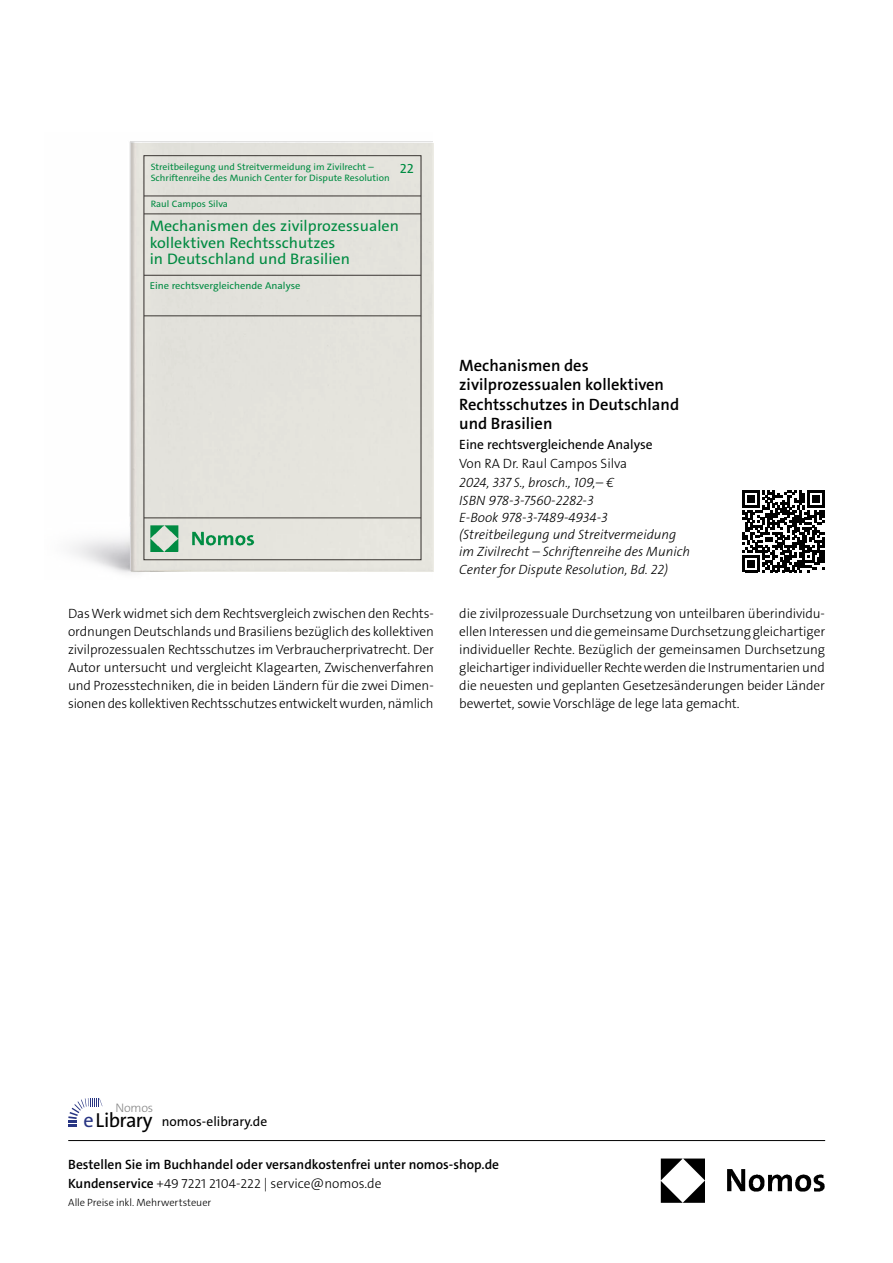
<style>
.page{position:relative;width:893px;height:1263px;background:#fff}
.page>*{position:absolute;margin:0;border:0;box-sizing:border-box;transform-origin:0 0}
.t1{font:20.4px "The Sans Os F";letter-spacing:-.03em;color:#000}
.t2{font:600 16.5px/19.5px "The Sans Os F";color:#000}
.t3{font:15.3px/16.6px "The Sans C5";color:#009145;scale:1.05 1}
.t4{font:300 13.5px/18px "The Sans Os F";letter-spacing:-.01em;color:#000;text-align:justify}
.t5{font:italic 300 13.5px/17.2px "The Sans Os F";color:#000}
.t6{font:600 13.5px/19.5px "The Sans C5";color:#000}
.t7{font:13.5px "The Sans Os F";color:#000}
.t8{font:13.5px "The Sans C5";color:#000}
.t9{font:13.35px "The Sans C5";color:#009145;scale:1.05 1}
.t10{font:300 12.45px "The Sans Os F";letter-spacing:-.02em;color:#878787}
.t11{font:300 10.5px "The Sans C5";letter-spacing:-.005em;color:#000}
.t12{font:10.05px "The Sans C5";color:#009145;scale:1.05 1}
.t13{font:9.3px/11.7px "The Sans C5";color:#009145;scale:1.05 1}
.s1{color:#283583}
.s2{font-weight:300}
</style>
<div class="page">
<img style="left:660px;top:1158px;width:165px;height:45px">
<hr style="left:68px;top:1140px;width:757px;height:1px;background:#000">
<img style="left:71px;top:141px;width:361px;height:433px">
<div style="left:131px;top:143px;width:303px;height:429px;background:#e3e2dc"></div>
<div style="left:144px;top:155px;width:277px;height:405px;border:1px solid #383330"></div>
<hr style="left:144px;top:196px;width:277px;height:1px;background:#383330">
<hr style="left:144px;top:275px;width:277px;height:1px;background:#383330">
<hr style="left:144px;top:315px;width:277px;height:1px;background:#383330">
<hr style="left:144px;top:517px;width:277px;height:1px;background:#383330">
<hr style="left:144px;top:214px;width:277px;height:1px;background:#383330">
<img style="left:151px;top:525px;width:104px;height:27px">
<svg style="left:68px;top:1098px;width:34px;height:29px"></svg>
<svg style="left:742px;top:490px;width:82px;height:82px"></svg>
<p class="t13" style="left:151px;top:161px;width:229px">Streitbeilegung und Streitvermeidung im Zivilrecht –<br>Schriftenreihe des Munich Center for Dispute Resolution</p>
<p class="t9" style="left:400px;top:160px;width:15px">22</p>
<p class="t13" style="left:151px;top:199px;width:75px">Raul Campos Silva</p>
<p class="t3" style="left:150px;top:218px;width:239px">Mechanismen des zivilprozessualen kollektiven Rechtsschutzes<br>in Deutschland und Brasilien</p>
<p class="t12" style="left:150px;top:279px;width:145px">Eine rechtsvergleichende Analyse</p>
<p class="t2" style="left:459px;top:356px;width:221px">Mechanismen des zivilprozessualen kollektiven<br>Rechtsschutzes in Deutschland und Brasilien</p>
<p class="t7" style="left:459px;top:439px;width:195px">Eine rechtsvergleichende Analyse</p>
<p class="t4" style="left:459px;top:455px;width:169px">Von RA Dr. Raul Campos Silva</p>
<p class="t5" style="left:459px;top:475px;width:232px">2024, 337 S., brosch., 109,– €<br>ISBN 978-3-7560-2282-3<br>E-Book 978-3-7489-4934-3 (Streitbeilegung und Streitvermeidung im Zivilrecht – Schriftenreihe des Munich Center for Dispute Resolution, Bd. 22)</p>
<p class="t4" style="left:68px;top:605px;width:367px">Das Werk widmet sich dem Rechtsvergleich zwischen den Rechts&shy;ordnungen Deutschlands und Brasiliens bezüglich des kollektiven zivilprozessualen Rechtsschutzes im Verbraucherprivatrecht. Der Autor untersucht und vergleicht Klagearten, Zwischenverfahren und Prozesstechniken, die in beiden Ländern für die zwei Dimen&shy;sionen des kollektiven Rechtsschutzes entwickelt wurden, nämlich</p>
<p class="t4" style="left:459px;top:605px;width:367px">die zivilprozessuale Durchsetzung von unteilbaren überindividu&shy;ellen Interessen und die gemeinsame Durchsetzung gleichartiger individueller Rechte. Bezüglich der gemeinsamen Durchsetzung gleichartiger individueller Rechte werden die Instrumentarien und die neuesten und geplanten Gesetzesänderungen beider Länder bewertet, sowie Vorschläge de lege lata gemacht.</p>
<p class="t10" style="left:115px;top:1099px;width:39px">Nomos</p>
<h1 class="t1" style="left:83px;top:1112px;width:71px"><span class="s1">e</span>Library</h1>
<p class="t8" style="left:162px;top:1112px;width:107px">nomos-elibrary.de</p>
<p class="t6" style="left:68px;top:1154px;width:432px">Bestellen Sie im Buchhandel oder versandkostenfrei unter nomos-shop.de<br>Kundenservice <span class="s2">+49 7221 2104-222 | service@nomos.de</span></p>
<p class="t11" style="left:68px;top:1196px;width:145px">Alle Preise inkl. Mehrwertsteuer</p>
</div>
